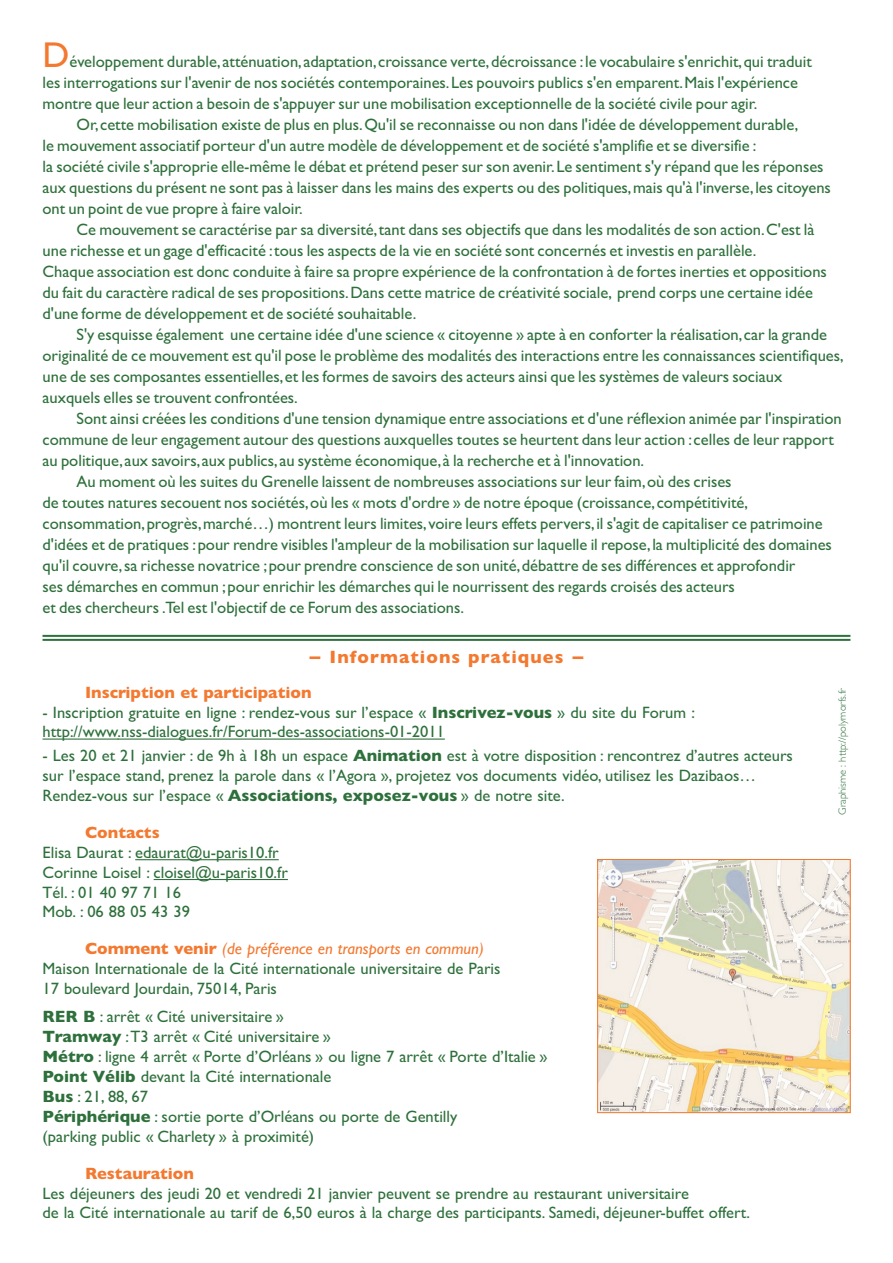
<style>
.page{position:relative;width:893px;height:1263px;background:#fff}
.page>*{position:absolute;margin:0;border:0;box-sizing:border-box;transform-origin:0 0}
.t1{font:700 18px "Gill Sans";letter-spacing:.06em;color:#f37930}
.t2{font:16.5px/20px "Gill Sans";color:#2e703b}
.t3{font:700 16.5px "Gill Sans";color:#f37930}
.t4{font:300 10.5px "Gill Sans";color:#2e703b}
.s1{font-size:36px;color:#f37930}
.s2{font-size:21px}
.s3{font-weight:700}
.s4{font-weight:700;color:#f37930}
.s5{font-style:italic;color:#f37930}
</style>
<div class="page">
<hr style="left:43px;top:738px;width:75px;height:2px;background:#2e703b">
<hr style="left:117px;top:738px;width:118px;height:2px;background:#2e703b">
<hr style="left:235px;top:738px;width:210px;height:2px;background:#2e703b">
<hr style="left:135px;top:859px;width:144px;height:1px;background:#2e703b">
<hr style="left:154px;top:879px;width:134px;height:1px;background:#2e703b">
<img style="left:599px;top:861px;width:249px;height:250px">
<div style="left:597px;top:859px;width:253px;height:254px;border:1px solid #f37930"></div>
<hr style="left:43px;top:635px;width:807px;height:2px;background:#2e703b">
<hr style="left:43px;top:639px;width:807px;height:2px;background:#2e703b">
<p class="t2" style="left:43px;top:52px;width:771px"><span class="s1">D</span>éveloppement durable,atténuation,adaptation,croissance verte,décroissance :le vocabulaire s'enrichit,qui traduit</p>
<p class="t2" style="left:43px;top:73px;width:757px">les interrogations sur l'avenir de nos sociétés contemporaines.Les pouvoirs publics s'en emparent.Mais l'expérience</p>
<p class="t2" style="left:43px;top:94px;width:716px">montre que leur action a besoin de s'appuyer sur une mobilisation exceptionnelle de la société civile pour agir.</p>
<p class="t2" style="left:77px;top:115px;width:723px">Or,cette mobilisation existe de plus en plus.Qu'il se reconnaisse ou non dans l'idée de développement durable,</p>
<p class="t2" style="left:43px;top:136px;width:715px">le mouvement associatif porteur d'un autre modèle de développement et de société s'amplifie et se diversifie :</p>
<p class="t2" style="left:43px;top:157px;width:783px">la société civile s'approprie elle-même le débat et prétend peser sur son avenir.Le sentiment s'y répand que les réponses</p>
<p class="t2" style="left:43px;top:178px;width:790px">aux questions du présent ne sont pas à laisser dans les mains des experts ou des politiques,mais qu'à l'inverse,les citoyens</p>
<p class="t2" style="left:43px;top:199px;width:262px">ont un point de vue propre à faire valoir.</p>
<p class="t2" style="left:77px;top:220px;width:740px">Ce mouvement se caractérise par sa diversité,tant dans ses objectifs que dans les modalités de son action.C'est là</p>
<p class="t2" style="left:43px;top:241px;width:715px">une richesse et un gage d'efficacité :tous les aspects de la vie en société sont concernés et investis en parallèle.</p>
<p class="t2" style="left:43px;top:262px;width:786px">Chaque association est donc conduite à faire sa propre expérience de la confrontation à de fortes inerties et oppositions</p>
<p class="t2" style="left:43px;top:283px;width:772px">du fait du caractère radical de ses propositions.Dans cette matrice de créativité sociale, prend corps une certaine idée</p>
<p class="t2" style="left:43px;top:304px;width:375px">d'une forme de développement et de société souhaitable.</p>
<p class="t2" style="left:77px;top:325px;width:752px">S'y esquisse également une certaine idée d'une science « citoyenne » apte à en conforter la réalisation,car la grande</p>
<p class="t2" style="left:43px;top:346px;width:803px">originalité de ce mouvement est qu'il pose le problème des modalités des interactions entre les connaissances scientifiques,</p>
<p class="t2" style="left:43px;top:367px;width:741px">une de ses composantes essentielles,et les formes de savoirs des acteurs ainsi que les systèmes de valeurs sociaux</p>
<p class="t2" style="left:43px;top:388px;width:257px">auxquels elles se trouvent confrontées.</p>
<p class="t2" style="left:77px;top:409px;width:767px">Sont ainsi créées les conditions d'une tension dynamique entre associations et d'une réflexion animée par l'inspiration</p>
<p class="t2" style="left:43px;top:430px;width:793px">commune de leur engagement autour des questions auxquelles toutes se heurtent dans leur action :celles de leur rapport</p>
<p class="t2" style="left:43px;top:451px;width:603px">au politique,aux savoirs,aux publics,au système économique,à la recherche et à l'innovation.</p>
<p class="t2" style="left:77px;top:472px;width:657px">Au moment où les suites du Grenelle laissent de nombreuses associations sur leur faim,où des crises</p>
<p class="t2" style="left:43px;top:493px;width:707px">de toutes natures secouent nos sociétés,où les « mots d'ordre » de notre époque (croissance,compétitivité,</p>
<p class="t2" style="left:43px;top:514px;width:782px">consommation,progrès,marché…) montrent leurs limites,voire leurs effets pervers,il s'agit de capitaliser ce patrimoine</p>
<p class="t2" style="left:43px;top:535px;width:791px">d'idées et de pratiques :pour rendre visibles l'ampleur de la mobilisation sur laquelle il repose,la multiplicité des domaines</p>
<p class="t2" style="left:43px;top:556px;width:754px">qu'il couvre,sa richesse novatrice ;pour prendre conscience de son unité,débattre de ses différences et approfondir</p>
<p class="t2" style="left:43px;top:577px;width:694px">ses démarches en commun ;pour enrichir les démarches qui le nourrissent des regards croisés des acteurs</p>
<p class="t2" style="left:43px;top:598px;width:423px">et des chercheurs .Tel est l'objectif de ce Forum des associations.</p>
<p class="t1" style="left:310px;top:646px;width:275px"><span class="s2">–</span> Informations pratiques <span class="s2">–</span></p>
<p class="t3" style="left:85px;top:682px;width:228px">Inscription et participation</p>
<p class="t2" style="left:43px;top:702px;width:654px">- Inscription gratuite en ligne : rendez-vous sur l’espace « <span class="s3">Inscrivez-vous</span> » du site du Forum : http://www.nss-dialogues.fr/Forum-des-associations-01-2011</p>
<p class="t2" style="left:43px;top:746px;width:752px">- Les 20 et 21 janvier : de 9h à 18h un espace <span class="s3">Animation</span> est à votre disposition : rencontrez d’autres acteurs sur l’espace stand, prenez la parole dans « l’Agora », projetez vos documents vidéo, utilisez les Dazibaos…<br>Rendez-vous sur l’espace « <span class="s3">Associations, exposez-vous</span> » de notre site.</p>
<p class="t2" style="left:43px;top:822px;width:247px;text-indent:43px"><span class="s4">Contacts<br></span>Elisa Daurat : edaurat@u-paris10.fr<br>Corinne Loisel : cloisel@u-paris10.fr<br>Tél. : 01 40 97 71 16<br>Mob. : 06 88 05 43 39</p>
<p class="t2" style="left:43px;top:939px;width:460px;text-indent:43px"><span class="s4">Comment venir</span> <span class="s5">(de préférence en transports en commun)<br></span>Maison Internationale de la Cité internationale universitaire de Paris<br>17 boulevard Jourdain, 75014, Paris</p>
<p class="t2" style="left:43px;top:1007px;width:507px"><span class="s3">RER B</span> : arrêt « Cité universitaire »<br><span class="s3">Tramway</span> :T3 arrêt « Cité universitaire »<br><span class="s3">Métro</span> : ligne 4 arrêt « Porte d’Orléans » ou ligne 7 arrêt « Porte d’Italie » <span class="s3">Point Vélib</span> devant la Cité internationale<br><span class="s3">Bus</span> : 21, 88, 67<br><span class="s3">Périphérique</span> : sortie porte d’Orléans ou porte de Gentilly<br>(parking public « Charlety » à proximité)</p>
<p class="t2" style="left:43px;top:1163px;width:709px;text-indent:43px"><span class="s4">Restauration<br></span>Les déjeuners des jeudi 20 et vendredi 21 janvier peuvent se prendre au restaurant universitaire<br>de la Cité internationale au tarif de 6,50 euros à la charge des participants. Samedi, déjeuner-buffet offert.</p>
<p class="t4" style="left:836px;top:815px;width:128px;rotate:-90deg">Graphisme : http://polymorfs.fr</p>
</div>
